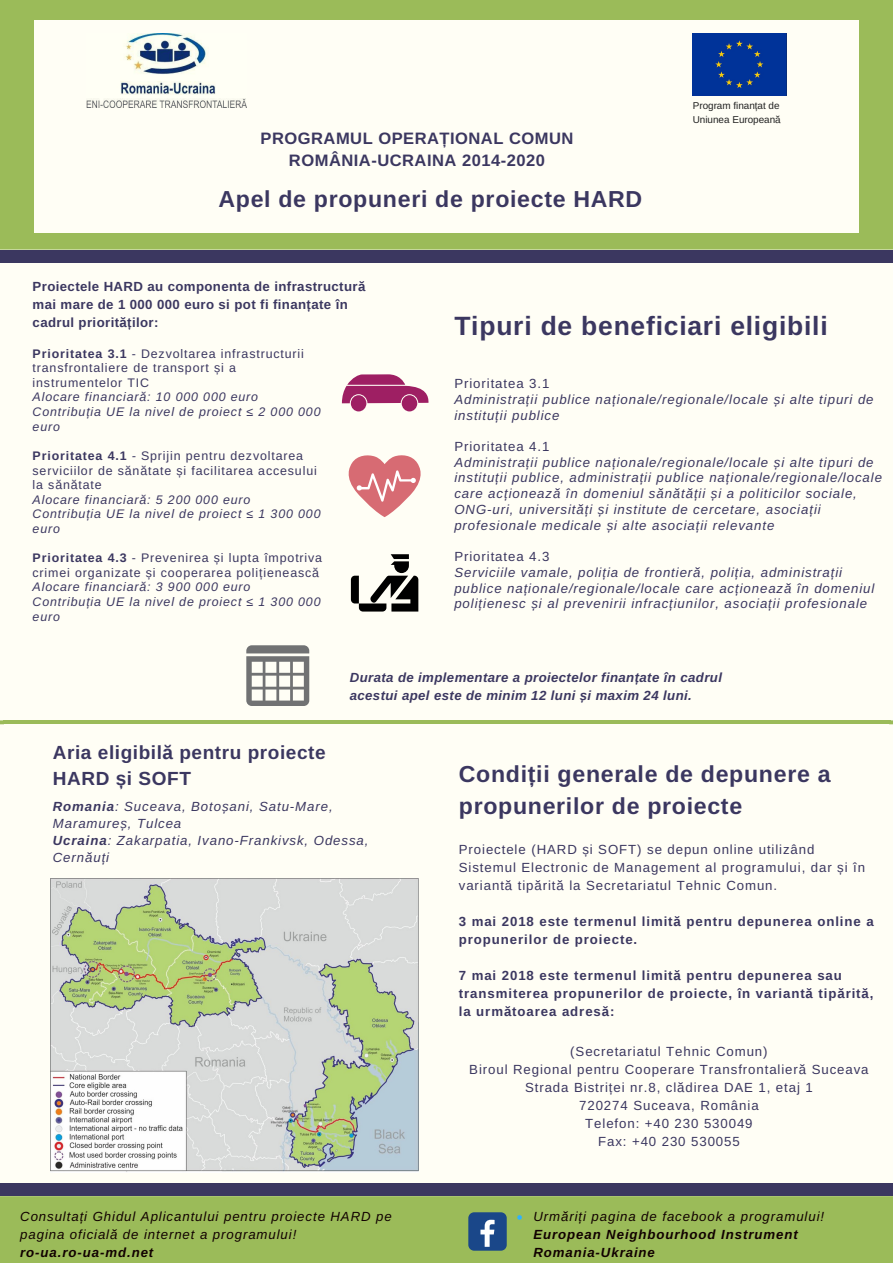
<style>
.page{position:relative;width:893px;height:1263px;background:#fff}
.page>*{position:absolute;margin:0;border:0;box-sizing:border-box;transform-origin:0 0}
.t1{font:700 26.4px "Arimo";letter-spacing:.03em;color:#3b3760}
.t2{font:700 23.1px/31.5px "Arimo";letter-spacing:.03em;color:#3b3760}
.t3{font:700 19.05px/25.8px "Arimo";letter-spacing:.03em;color:#3b3760}
.t4{font:700 16.5px/22.5px "Arimo";letter-spacing:.03em;color:#3b3760;text-align:center}
.t5{font:italic 13.2px/15.8px "Arimo";letter-spacing:.07em;color:#3b3760}
.t6{font:13.2px/18px "Arimo";letter-spacing:.07em;color:#3b3760}
.t7{font:700 13.2px/18px "Arimo";letter-spacing:.07em;color:#3b3760}
.t8{font:italic 13.2px/18px "Arimo";letter-spacing:.07em;color:#100}
.t9{font:700 13.2px/18px "Arimo";letter-spacing:.03em;color:#3b3760}
.t10{font:italic 700 13.2px/18px "Arimo";letter-spacing:.03em;color:#3b3760}
.t11{font:italic 700 13.2px/18px "Arimo";letter-spacing:.07em;color:#100}
.t12{font:12.45px/14.5px "Arimo";letter-spacing:.07em;color:#3b3760}
.t13{font:italic 12.45px/14.5px "Arimo";letter-spacing:.07em;color:#3b3760}
.t14{font:9.9px/13.5px "Arimo";color:#222}
.s1{font-family:"Liberation Sans"}
.s2{font-weight:700}
.s3{font-style:italic}
.s4{font-family:"Liberation Sans";font-style:italic}
.s5{font-weight:700;font-style:normal}
.s6{font-style:normal}
.s7{font-family:"Liberation Sans";font-style:normal}
.s8{font-weight:400}
.s9{font-family:"Liberation Sans";font-weight:400}
</style>
<div class="page">
<div style="left:0;top:0;width:892px;height:1262px;background:#9bbb59"></div>
<div style="left:35px;top:34px;width:822px;height:186px;background:#fffef5"></div>
<div style="left:841px;top:215px;width:18px;height:18px;background:#fffef5"></div>
<div style="left:34px;top:37px;width:18px;height:179px;background:#fffef5"></div>
<div style="left:34px;top:215px;width:18px;height:18px;background:#fffef5"></div>
<div style="left:841px;top:37px;width:18px;height:179px;background:#fffef5"></div>
<div style="left:51px;top:215px;width:791px;height:18px;background:#fffef5"></div>
<div style="left:841px;top:20px;width:18px;height:18px;background:#fffef5"></div>
<div style="left:34px;top:20px;width:18px;height:18px;background:#fffef5"></div>
<div style="left:51px;top:20px;width:791px;height:18px;background:#fffef5"></div>
<div style="left:0;top:263px;width:892px;height:933px;background:#fffef5"></div>
<div style="left:0;top:1183px;width:892px;height:12px;background:#3b3760"></div>
<div style="left:0;top:250px;width:892px;height:13px;background:#3b3760"></div>
<svg style="left:342px;top:374px;width:86px;height:37px;background:#c06e97"></svg>
<svg style="left:348px;top:455px;width:72px;height:62px;background:#e6a2a4"></svg>
<svg style="left:351px;top:554px;width:67px;height:57px;background:#94938e"></svg>
<img style="left:51px;top:878px;width:367px;height:294px">
<img style="left:87px;top:34px;width:159px;height:74px">
<div style="left:692px;top:34px;width:94px;height:62px;background:#039"></div>
<div style="left:468px;top:1212px;width:38px;height:39px;background:#1a4789;border-radius:6px"></div>
<svg style="left:480px;top:1220px;width:14px;height:27px"></svg>
<svg style="left:517px;top:1215px;width:5px;height:5px"></svg>
<hr style="left:3px;top:720px;width:887px;height:4px;background:#9bbb59">
<svg style="left:889px;top:707px;width:3px;height:30px"></svg>
<svg style="left:0;top:707px;width:4px;height:30px"></svg>
<svg style="left:246px;top:645px;width:63px;height:61px;background:#afafac"></svg>
<p class="t4" style="left:260px;top:127px;width:314px">PROGRAMUL OPERA<span class="s1">Ț</span>IONAL COMUN<br>ROMÂNIA-UCRAINA 2014-2020</p>
<h2 class="t2" style="left:218px;top:183px;width:425px">Apel de propuneri de proiecte HARD</h2>
<p class="t14" style="left:692px;top:99px;width:89px">Program finan<span class="s1">ț</span>at de<br>Uniunea European<span class="s1">ă</span></p>
<p class="t9" style="left:33px;top:278px;width:334px">Proiectele HARD au componenta de infrastructur<span class="s1">ă </span>mai mare de 1 000 000 euro si pot fi finan<span class="s1">ț</span>ate în cadrul priorit<span class="s1">ăț</span>ilor:</p>
<p class="t12" style="left:33px;top:346px;width:289px"><span class="s2">Prioritatea 3.1</span> - Dezvoltarea infrastructurii transfrontaliere de transport <span class="s1">ș</span>i a instrumentelor TIC<br><span class="s3">Alocare financiar</span><span class="s4">ă</span><span class="s3">: 10 000 000 euro<br>Contribu</span><span class="s4">ț</span><span class="s3">ia UE la nivel de proiect</span> <span class="s4">≤</span> <span class="s3">2 000 000 euro</span></p>
<p class="t12" style="left:33px;top:448px;width:289px"><span class="s2">Prioritatea 4.1</span> <span class="s3">-</span> Sprijin pentru dezvoltarea serviciilor de s<span class="s1">ă</span>n<span class="s1">ă</span>tate <span class="s1">ș</span>i facilitarea accesului la s<span class="s1">ă</span>n<span class="s1">ă</span>tate<br><span class="s3">Alocare financiar</span><span class="s4">ă</span><span class="s3">: 5 200 000 euro<br>Contribu</span><span class="s4">ț</span><span class="s3">ia UE la nivel de proiect</span> <span class="s4">≤</span> <span class="s3">1 300 000 euro</span></p>
<p class="t13" style="left:33px;top:551px;width:291px"><span class="s5">Prioritatea 4.3</span> <span class="s6">- Prevenirea</span> <span class="s7">ș</span><span class="s6">i lupta împotriva crimei organizate</span> <span class="s7">ș</span><span class="s6">i cooperarea poli</span><span class="s7">ț</span><span class="s6">ieneasc</span><span class="s7">ă </span>Alocare financiar<span class="s1">ă</span>: 3 900 000 euro<br>Contribu<span class="s1">ț</span>ia UE la nivel de proiect <span class="s1">≤</span> 1 300 000 euro</p>
<h1 class="t1" style="left:454px;top:311px;width:375px">Tipuri de beneficiari eligibili</h1>
<p class="t5" style="left:454px;top:376px;width:421px"><span class="s6">Prioritatea 3.1<br></span>Administra<span class="s1">ț</span>ii publice na<span class="s1">ț</span>ionale/regionale/locale <span class="s1">ș</span>i alte tipuri de institu<span class="s1">ț</span>ii publice</p>
<p class="t5" style="left:454px;top:438px;width:429px"><span class="s6">Prioritatea 4.1<br></span>Administra<span class="s1">ț</span>ii publice na<span class="s1">ț</span>ionale/regionale/locale <span class="s1">ș</span>i alte tipuri de institu<span class="s1">ț</span>ii publice, administra<span class="s1">ț</span>ii publice na<span class="s1">ț</span>ionale/regionale/locale care ac<span class="s1">ț</span>ioneaz<span class="s1">ă</span> în domeniul s<span class="s1">ă</span>n<span class="s1">ă</span>t<span class="s1">ăț</span>ii <span class="s1">ș</span>i a politicilor sociale, ONG-uri, universit<span class="s1">ăț</span>i <span class="s1">ș</span>i institute de cercetare, asocia<span class="s1">ț</span>ii profesionale medicale <span class="s1">ș</span>i alte asocia<span class="s1">ț</span>ii relevante</p>
<p class="t5" style="left:454px;top:549px;width:421px"><span class="s6">Prioritatea 4.3<br></span>Serviciile vamale, poli<span class="s1">ț</span>ia de frontier<span class="s1">ă</span>, poli<span class="s1">ț</span>ia, administra<span class="s1">ț</span>ii publice na<span class="s1">ț</span>ionale/regionale/locale care ac<span class="s1">ț</span>ioneaz<span class="s1">ă</span> în domeniul poli<span class="s1">ț</span>ienesc <span class="s1">ș</span>i al prevenirii infrac<span class="s1">ț</span>iunilor, asocia<span class="s1">ț</span>ii profesionale</p>
<p class="t10" style="left:350px;top:669px;width:374px">Durata de implementare a proiectelor finan<span class="s1">ț</span>ate în cadrul acestui apel este de minim 12 luni <span class="s1">ș</span>i maxim 24 luni.</p>
<h3 class="t3" style="left:53px;top:739px;width:274px">Aria eligibil<span class="s1">ă</span> pentru proiecte<br>HARD <span class="s1">ș</span>i SOFT</h3>
<p class="t5" style="left:53px;top:798px;width:317px;line-height:16.8px"><span class="s2">Romania</span>: Suceava, Boto<span class="s1">ș</span>ani, Satu-Mare,<br>Maramure<span class="s1">ș</span>, Tulcea<br><span class="s2">Ucraina</span>: Zakarpatia, Ivano-Frankivsk, Odessa,<br>Cern<span class="s1">ă</span>u<span class="s1">ț</span>i</p>
<p class="t8" style="left:20px;top:1207px;width:373px">Consulta<span class="s1">ț</span>i Ghidul Aplicantului pentru proiecte HARD pe pagina oficial<span class="s1">ă</span> de internet a programului! <span class="s2">ro-ua.ro-ua-md.net</span></p>
<h2 class="t2" style="left:459px;top:759px;width:373px">Condi<span class="s1">ț</span>ii generale de depunere a propunerilor de proiecte</h2>
<p class="t6" style="left:459px;top:841px;width:408px">Proiectele (HARD <span class="s1">ș</span>i SOFT) se depun online utilizând<br>Sistemul Electronic de Management al programului, dar <span class="s1">ș</span>i în variant<span class="s1">ă</span> tip<span class="s1">ă</span>rit<span class="s1">ă</span> la Secretariatul Tehnic Comun.</p>
<p class="t7" style="left:459px;top:913px;width:416px">3 mai 2018 este termenul limit<span class="s1">ă</span> pentru depunerea online a propunerilor de proiecte.</p>
<p class="t7" style="left:459px;top:967px;width:416px">7 mai 2018 este termenul limit<span class="s1">ă</span> pentru depunerea sau transmiterea propunerilor de proiecte, în variant<span class="s1">ă</span> tip<span class="s1">ă</span>rit<span class="s1">ă</span>, la urm<span class="s1">ă</span>toarea adres<span class="s1">ă</span>:</p>
<p class="t6" style="left:469px;top:1042px;width:401px;text-align:center">(Secretariatul Tehnic Comun)<br>Biroul Regional pentru Cooperare Transfrontalier<span class="s1">ă</span> Suceava Strada Bistri<span class="s1">ț</span>ei nr.8, cl<span class="s1">ă</span>direa DAE 1, etaj 1<br>720274 Suceava, România<br>Telefon: +40 230 530049<br>Fax: +40 230 530055</p>
<p class="t11" style="left:533px;top:1207px;width:292px"><span class="s8">Urm</span><span class="s9">ă</span><span class="s8">ri</span><span class="s9">ț</span><span class="s8">i pagina de facebook a programului!<br></span>European Neighbourhood Instrument<br>Romania-Ukraine</p>
</div>
